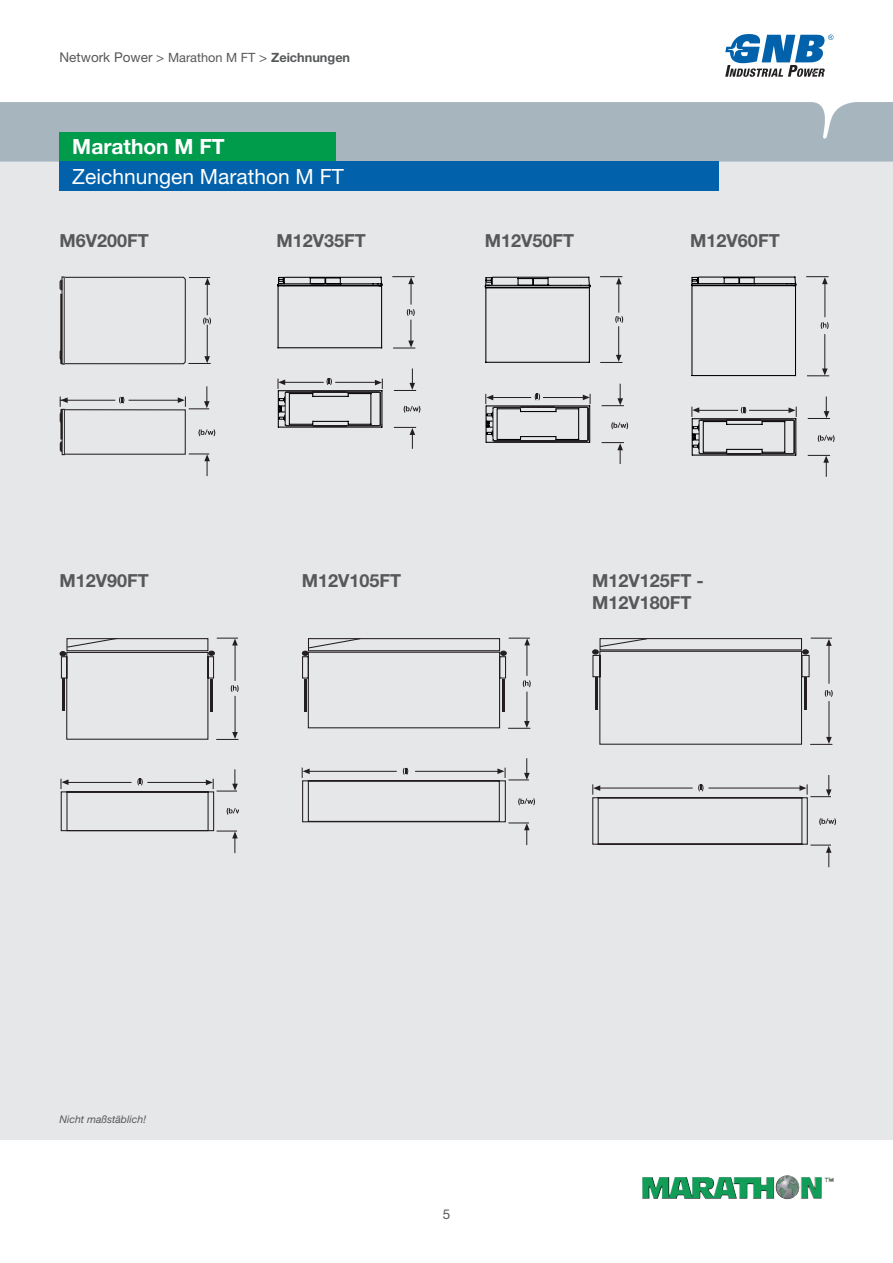
<style>
.page{position:relative;width:893px;height:1263px;background:#fff}
.page>*{position:absolute;margin:0;border:0;box-sizing:border-box;transform-origin:0 0}
.t1{font:21px "Helvetica Neue LT Std";color:#fff}
.t2{font:700 21px "Helvetica Neue LT Std";color:#fff}
.t3{font:700 18px/21.6px "Helvetica Neue LT Std";color:#57585a}
.t4{font:13.5px "Helvetica Neue LT Std";color:#57585a}
.t5{font:italic 10.5px "Helvetica Neue LT Std";color:#57585a}
.s1{font-size:12.75px}
.s2{font-weight:700;font-size:12.75px}
</style>
<div class="page">
<div style="left:0;top:162px;width:893px;height:978px;background:#e6e7e9"></div>
<div style="left:0;top:102px;width:893px;height:60px;background:#a7b6be"></div>
<svg style="left:725px;top:34px;width:108px;height:43px"></svg>
<div style="left:60px;top:132px;width:276px;height:30px;background:#009b4b"></div>
<div style="left:60px;top:162px;width:659px;height:29px;background:#0161aa"></div>
<svg style="left:60px;top:277px;width:151px;height:87px"></svg>
<svg style="left:60px;top:386px;width:155px;height:90px"></svg>
<svg style="left:592px;top:638px;width:218px;height:207px"></svg>
<hr style="left:599px;top:788px;width:94px;height:1px;background:#231f20">
<hr style="left:708px;top:788px;width:96px;height:1px;background:#231f20">
<hr style="left:829px;top:701px;width:1px;height:38px;background:#231f20">
<hr style="left:829px;top:644px;width:1px;height:40px;background:#231f20">
<svg style="left:698px;top:784px;width:5px;height:7px"></svg>
<svg style="left:825px;top:690px;width:8px;height:7px"></svg>
<svg style="left:819px;top:818px;width:17px;height:7px"></svg>
<svg style="left:593px;top:638px;width:55px;height:16px"></svg>
<div style="left:592px;top:649px;width:7px;height:6px;border:1px solid #231f20;border-radius:50%"></div>
<hr style="left:595px;top:677px;width:2px;height:33px;background:#231f20">
<hr style="left:804px;top:677px;width:2px;height:33px;background:#231f20">
<svg style="left:810px;top:845px;width:21px;height:22px"></svg>
<svg style="left:810px;top:737px;width:22px;height:8px"></svg>
<svg style="left:802px;top:638px;width:30px;height:16px"></svg>
<svg style="left:799px;top:775px;width:32px;height:22px"></svg>
<svg style="left:592px;top:784px;width:8px;height:11px"></svg>
<svg style="left:302px;top:638px;width:233px;height:207px"></svg>
<svg style="left:404px;top:406px;width:16px;height:7px"></svg>
<hr style="left:278px;top:427px;width:104px;height:1px;background:#000">
<svg style="left:277px;top:276px;width:106px;height:73px"></svg>
<svg style="left:394px;top:427px;width:22px;height:22px"></svg>
<svg style="left:394px;top:368px;width:22px;height:23px"></svg>
<svg style="left:278px;top:378px;width:105px;height:49px"></svg>
<svg style="left:392px;top:276px;width:23px;height:73px"></svg>
<svg style="left:821px;top:322px;width:8px;height:7px"></svg>
<hr style="left:824px;top:334px;width:1px;height:36px;background:#231f20">
<hr style="left:825px;top:283px;width:1px;height:34px;background:#231f20">
<svg style="left:818px;top:435px;width:17px;height:7px"></svg>
<hr style="left:692px;top:455px;width:104px;height:1px;background:#000">
<svg style="left:691px;top:276px;width:106px;height:101px"></svg>
<svg style="left:806px;top:276px;width:22px;height:8px"></svg>
<svg style="left:807px;top:368px;width:22px;height:9px"></svg>
<svg style="left:692px;top:407px;width:105px;height:48px"></svg>
<svg style="left:808px;top:455px;width:22px;height:22px"></svg>
<svg style="left:808px;top:396px;width:22px;height:23px"></svg>
<svg style="left:615px;top:316px;width:8px;height:7px"></svg>
<hr style="left:618px;top:326px;width:1px;height:30px;background:#231f20">
<hr style="left:618px;top:283px;width:1px;height:30px;background:#231f20">
<svg style="left:611px;top:422px;width:17px;height:7px"></svg>
<hr style="left:486px;top:442px;width:104px;height:1px;background:#000">
<svg style="left:485px;top:276px;width:106px;height:87px"></svg>
<svg style="left:600px;top:355px;width:22px;height:8px"></svg>
<svg style="left:600px;top:276px;width:22px;height:8px"></svg>
<svg style="left:602px;top:442px;width:22px;height:22px"></svg>
<svg style="left:602px;top:384px;width:22px;height:22px"></svg>
<svg style="left:485px;top:394px;width:106px;height:48px"></svg>
<svg style="left:60px;top:638px;width:178px;height:215px"></svg>
<img style="left:642px;top:1175px;width:180px;height:24px">
<p class="t4" style="left:60px;top:49px;width:292px">Network Power &gt; <span class="s1">Marathon M FT</span> &gt; <span class="s2">Zeichnungen</span></p>
<p class="t2" style="left:72px;top:134px;width:154px">Marathon M FT</p>
<p class="t1" style="left:72px;top:164px;width:273px">Zeichnungen Marathon M FT</p>
<p class="t3" style="left:60px;top:229px;width:91px">M6V200FT</p>
<p class="t3" style="left:276px;top:229px;width:91px">M12V35FT</p>
<p class="t3" style="left:485px;top:229px;width:91px">M12V50FT</p>
<p class="t3" style="left:690px;top:229px;width:91px">M12V60FT</p>
<p class="t3" style="left:60px;top:569px;width:91px">M12V90FT</p>
<p class="t3" style="left:302px;top:569px;width:101px">M12V105FT</p>
<p class="t3" style="left:592px;top:569px;width:113px">M12V125FT -<br>M12V180FT</p>
<p class="t5" style="left:60px;top:1112px;width:88px">Nicht maßstäblich!</p>
<p class="t4" style="left:443px;top:1206px;width:9px">5</p>
</div>
